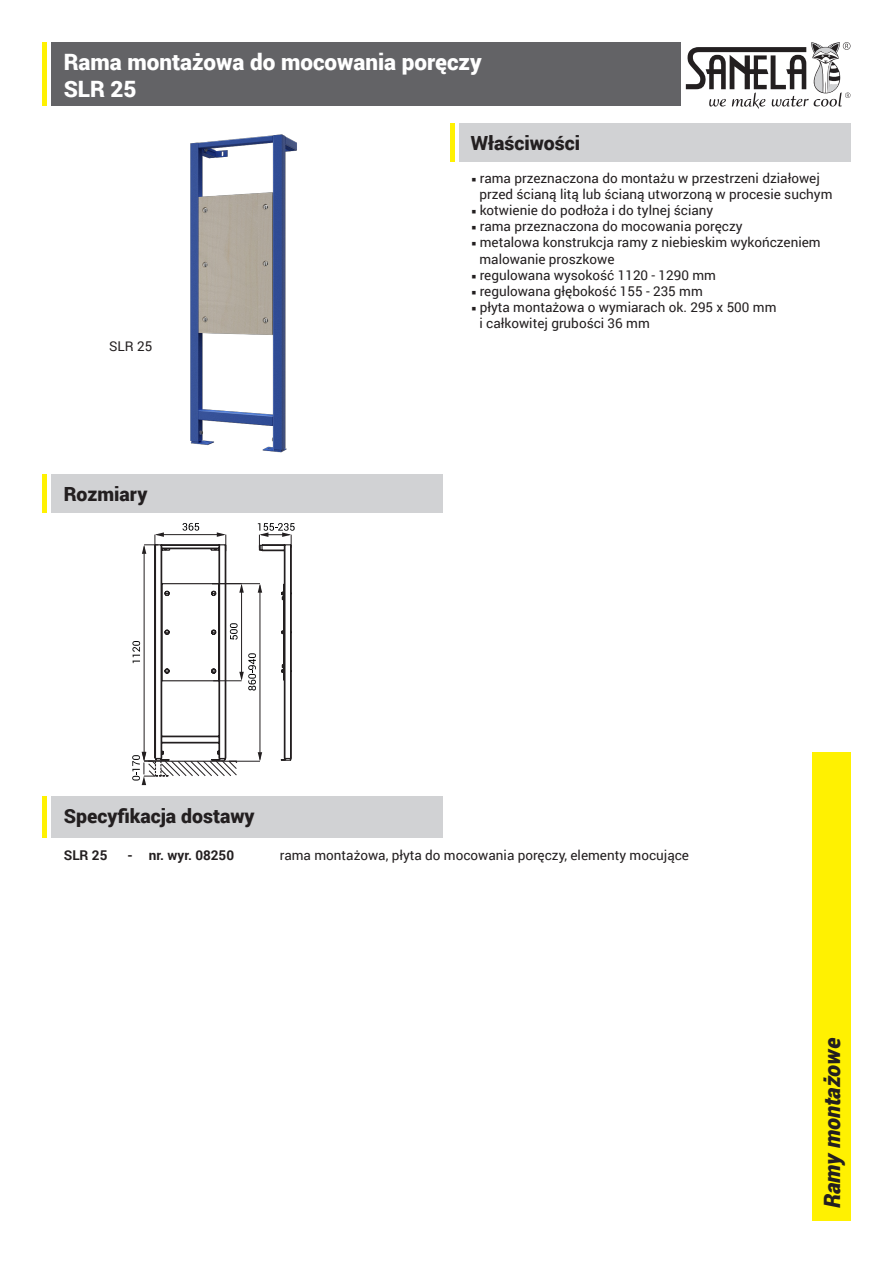
<style>
.page{position:relative;width:893px;height:1263px;background:#fff}
.page>*{position:absolute;margin:0;border:0;box-sizing:border-box;transform-origin:0 0}
.t1{font:900 22.5px "Roboto";color:#fff}
.t2{font:italic 900 22.5px "Roboto";color:#231f20}
.t3{font:900 19.5px "Roboto";color:#231f20}
.t4{font:13.5px/16.2px "Roboto";color:#231f20}
.t5{font:700 13.5px "Roboto";color:#231f20}
</style>
<div class="page">
<div style="left:51px;top:43px;width:629px;height:63px;background:#636366"></div>
<div style="left:459px;top:123px;width:391px;height:39px;background:#d1d2d4"></div>
<div style="left:812px;top:752px;width:38px;height:468px;background:#fff101"></div>
<hr style="left:43px;top:43px;width:4px;height:63px;background:#fff101">
<hr style="left:451px;top:123px;width:4px;height:39px;background:#fff101">
<div style="left:51px;top:474px;width:391px;height:39px;background:#d1d2d4"></div>
<hr style="left:43px;top:474px;width:4px;height:39px;background:#fff101">
<div style="left:51px;top:796px;width:391px;height:42px;background:#d1d2d4"></div>
<hr style="left:43px;top:796px;width:4px;height:42px;background:#fff101">
<svg style="left:686px;top:42px;width:164px;height:67px"></svg>
<svg style="left:132px;top:523px;width:163px;height:262px"></svg>
<img style="left:190px;top:134px;width:107px;height:319px">
<p class="t1" style="left:64px;top:46px;width:419px">Rama montażowa do mocowania poręczy</p>
<p class="t1" style="left:64px;top:73px;width:74px">SLR 25</p>
<p class="t3" style="left:471px;top:129px;width:111px">Właściwości</p>
<p class="t4" style="left:109px;top:337px;width:45px">SLR 25</p>
<p class="t3" style="left:64px;top:480px;width:85px">Rozmiary</p>
<p class="t4" style="left:479px;top:169px;width:354px;text-indent:-8px">○ rama przeznaczona do montażu w przestrzeni działowej przed ścianą litą lub ścianą utworzoną w procesie suchym</p>
<p class="t4" style="left:471px;top:202px;width:243px">○ kotwienie do podłoża i do tylnej ściany</p>
<p class="t4" style="left:471px;top:218px;width:273px">○ rama przeznaczona do mocowania poręczy</p>
<p class="t4" style="left:479px;top:234px;width:343px;text-indent:-8px">○ metalowa konstrukcja ramy z niebieskim wykończeniem malowanie proszkowe</p>
<p class="t4" style="left:471px;top:266px;width:246px">○ regulowana wysokość 1120 - 1290 mm</p>
<p class="t4" style="left:471px;top:283px;width:233px">○ regulowana głębokość 155 - 235 mm</p>
<p class="t4" style="left:471px;top:299px;width:307px">○ płyta montażowa o wymiarach ok. 295 x 500 mm</p>
<p class="t4" style="left:479px;top:315px;width:172px">i całkowitej grubości 36 mm</p>
<p class="t3" style="left:64px;top:802px;width:192px">Specyfikacja dostawy</p>
<p class="t5" style="left:64px;top:845px;width:45px">SLR 25</p>
<p class="t5" style="left:128px;top:845px;width:108px">- nr. wyr. 08250</p>
<p class="t4" style="left:280px;top:846px;width:411px">rama montażowa, płyta do mocowania poręczy, elementy mocujące</p>
<p class="t2" style="left:816px;top:1208px;width:171px;rotate:-90deg">Ramy montażowe</p>
</div>
